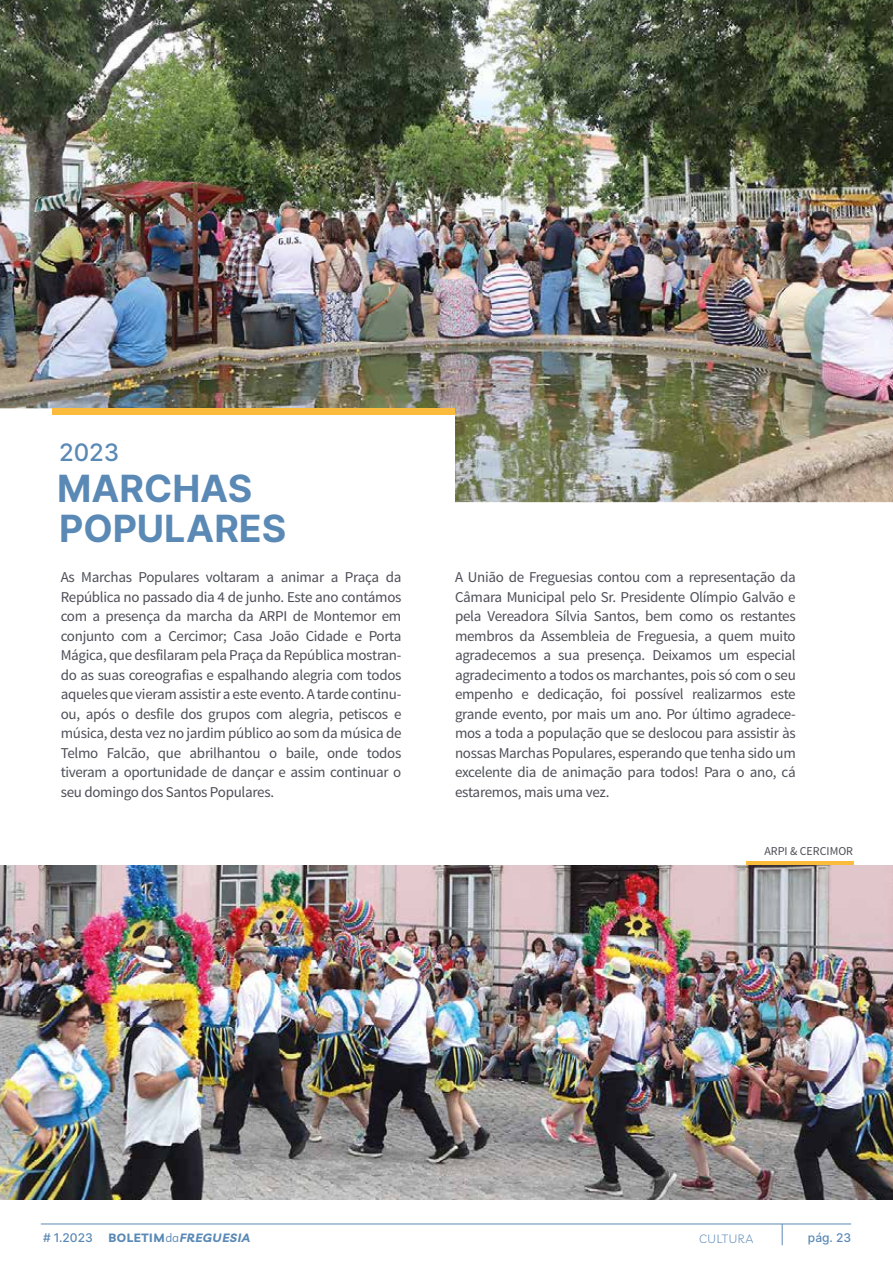
<style>
.page{position:relative;width:893px;height:1263px;background:#fff}
.page>*{position:absolute;margin:0;border:0;box-sizing:border-box;transform-origin:0 0}
.t1{font:700 37.5px/40.5px "Inter";color:#5a89b5}
.t2{font:500 24px "Inter";color:#5a89b5}
.t3{font:15px/19.5px "Source Sans Pro";letter-spacing:-.02em;color:#4d4e57;text-align:justify}
.t4{font:italic 700 12px "Livvic";letter-spacing:.05em;color:#5a89b5}
.t5{font:12px "Source Sans Pro";color:#4d4e57}
.t6{font:12px "Inter";color:#5a89b5}
.t7{font:300 12px "Livvic";letter-spacing:.05em;color:#5a89b5}
.s1{font-style:normal}
.s2{font-weight:400;font-style:normal}
</style>
<div class="page">
<img style="left:0;top:865px;width:893px;height:334px">
<img style="left:0;top:0;width:893px;height:502px">
<div style="left:52px;top:408px;width:403px;height:7px;background:#fbbc3e"></div>
<hr style="left:746px;top:862px;width:107px;height:3px;background:#fbbc3e">
<svg style="left:782px;top:1224px;width:1px;height:21px"></svg>
<hr style="left:41px;top:1223px;width:810px;height:1px;background:#5a89b5">
<h2 class="t2" style="left:59px;top:435px;width:62px">2023</h2>
<h1 class="t1" style="left:57px;top:467px;width:231px">MARCHAS<br>POPULARES</h1>
<p class="t3" style="left:61px;top:568px;width:342px">As Marchas Populares voltaram a animar a Praça da República no passado dia 4 de junho. Este ano contámos com a presença da marcha da ARPI de Montemor em conjunto com a Cercimor; Casa João Cidade e Porta Mágica, que desfilaram pela Praça da República mostran&shy;do as suas coreografias e espalhando alegria com todos aqueles que vieram assistir a este evento. A tarde continu&shy;ou, após o desfile dos grupos com alegria, petiscos e música, desta vez no jardim público ao som da música de Telmo Falcão, que abrilhantou o baile, onde todos tiveram a oportunidade de dançar e assim continuar o seu domingo dos Santos Populares.</p>
<p class="t3" style="left:455px;top:568px;width:342px">A União de Freguesias contou com a representação da Câmara Municipal pelo Sr. Presidente Olímpio Galvão e pela Vereadora Sílvia Santos, bem como os restantes membros da Assembleia de Freguesia, a quem muito agradecemos a sua presença. Deixamos um especial agradecimento a todos os marchantes, pois só com o seu empenho e dedicação, foi possível realizarmos este grande evento, por mais um ano. Por último agradece&shy;mos a toda a população que se deslocou para assistir às nossas Marchas Populares, esperando que tenha sido um excelente dia de animação para todos! Para o ano, cá estaremos, mais uma vez.</p>
<p class="t5" style="left:764px;top:843px;width:90px">ARPI &amp; CERCIMOR</p>
<p class="t6" style="left:43px;top:1229px;width:51px"># 1.2023</p>
<p class="t4" style="left:109px;top:1229px;width:143px"><span class="s1">BOLETIM</span><span class="s2">da</span>FREGUESIA</p>
<p class="t7" style="left:699px;top:1230px;width:56px">CULTURA</p>
<p class="t6" style="left:808px;top:1229px;width:45px">pág. 23</p>
</div>
